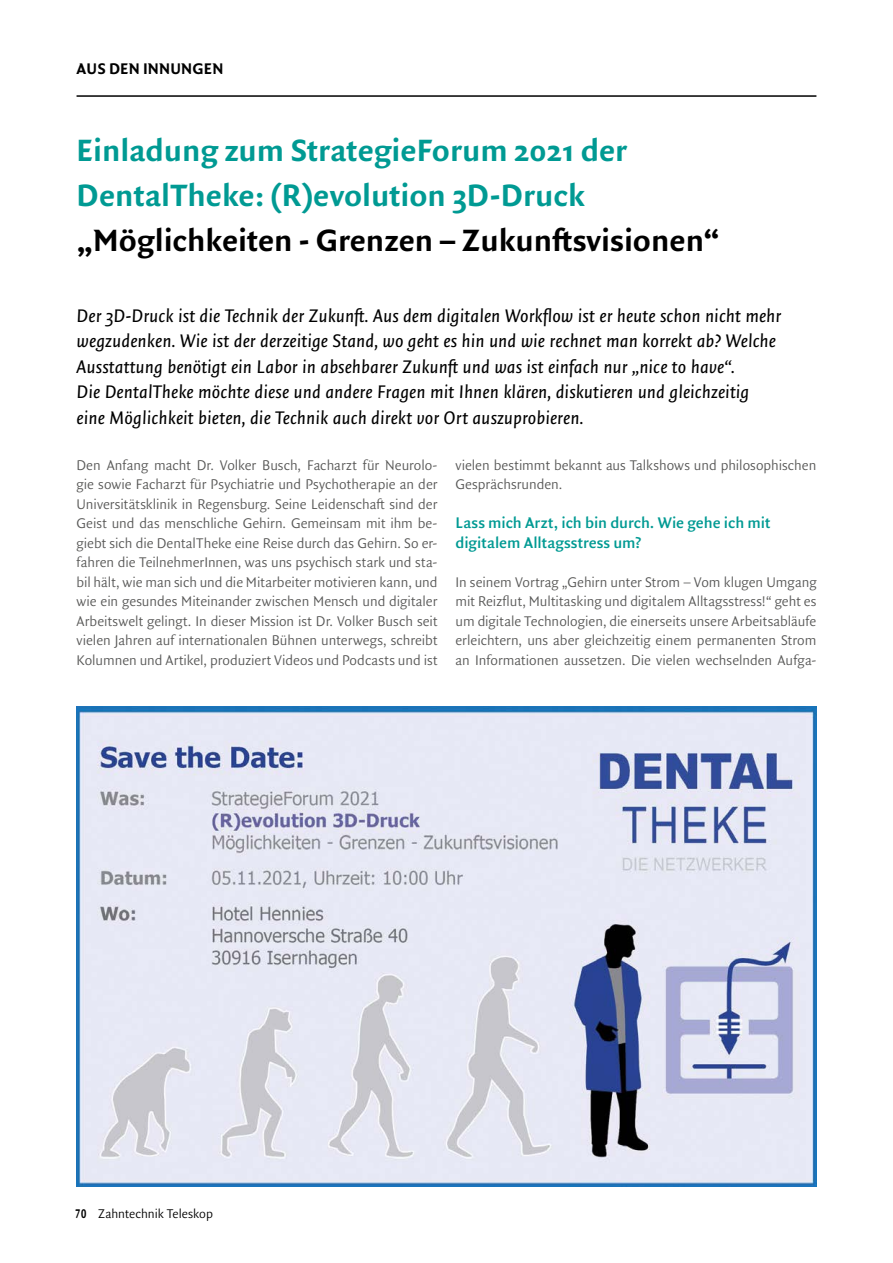
<style>
.page{position:relative;width:893px;height:1263px;background:#fff}
.page>*{position:absolute;margin:0;border:0;box-sizing:border-box;transform-origin:0 0}
.t1{font:33px/45px "Quadraat Sans OT Bld";color:#009a93}
.t2{font:33px "Quadraat Sans OT Bld";color:#000}
.t3{font:italic 19.5px/25.5px "Quadraat Sans OT";color:#000}
.t4{font:600 16.5px/19.5px "Quadraat Sans OT";color:#009a93}
.t5{font:16.5px "Quadraat Sans OT Bld";letter-spacing:.01em;color:#000}
.t6{font:300 15px/19.5px "Quadraat Sans OT";color:#575756;text-align:justify}
.t7{font:300 13.5px "Quadraat Sans OT";color:#000}
.s1{font-family:"Quadraat Sans OT Bld";font-weight:400}
</style>
<div class="page">
<hr style="left:77px;top:95px;width:739px;height:2px;background:#000">
<img style="left:77px;top:706px;width:739px;height:480px">
<p class="t5" style="left:77px;top:57px;width:148px">AUS DEN INNUNGEN</p>
<h1 class="t1" style="left:77px;top:127px;width:552px">Einladung zum StrategieForum 2021 der<br>DentalTheke: (R)evolution 3D-Druck</h1>
<h1 class="t2" style="left:77px;top:217px;width:645px">„Möglichkeiten - Grenzen – Zukunftsvisionen“</h1>
<p class="t3" style="left:77px;top:302px;width:706px">Der 3D-Druck ist die Technik der Zukunft. Aus dem digitalen Workflow ist er heute schon nicht mehr wegzudenken. Wie ist der derzeitige Stand, wo geht es hin und wie rechnet man korrekt ab? Welche Ausstattung benötigt ein Labor in absehbarer Zukunft und was ist einfach nur „nice to have“.<br>Die DentalTheke möchte diese und andere Fragen mit Ihnen klären, diskutieren und gleichzeitig eine Möglichkeit bieten, die Technik auch direkt vor Ort auszuprobieren.</p>
<p class="t6" style="left:77px;top:455px;width:362px">Den Anfang macht Dr. Volker Busch, Facharzt für Neurolo&shy;gie sowie Facharzt für Psychiatrie und Psychotherapie an der Universitätsklinik in Regensburg. Seine Leidenschaft sind der Geist und das menschliche Gehirn. Gemeinsam mit ihm be&shy;giebt sich die DentalTheke eine Reise durch das Gehirn. So er&shy;fahren die TeilnehmerInnen, was uns psychisch stark und sta&shy;bil hält, wie man sich und die Mitarbeiter motivieren kann, und wie ein gesundes Miteinander zwischen Mensch und digitaler Arbeitswelt gelingt. In dieser Mission ist Dr. Volker Busch seit vielen Jahren auf internationalen Bühnen unterwegs, schreibt Kolumnen und Artikel, produziert Videos und Podcasts und ist</p>
<p class="t6" style="left:455px;top:455px;width:362px">vielen bestimmt bekannt aus Talkshows und philosophischen<br>Gesprächsrunden.</p>
<p class="t4" style="left:455px;top:513px;width:317px">Lass mich Arzt, ich bin durch. Wie gehe ich mit digitalem Alltagsstress um?</p>
<p class="t6" style="left:455px;top:572px;width:362px">In seinem Vortrag „Gehirn unter Strom – Vom klugen Umgang mit Reizflut, Multitasking und digitalem Alltagsstress!“ geht es um digitale Technologien, die einerseits unsere Arbeitsabläufe erleichtern, uns aber gleichzeitig einem permanenten Strom an Informationen aussetzen. Die vielen wechselnden Aufga-</p>
<p class="t7" style="left:75px;top:1204px;width:139px"><span class="s1">70</span> Zahntechnik Teleskop</p>
</div>
